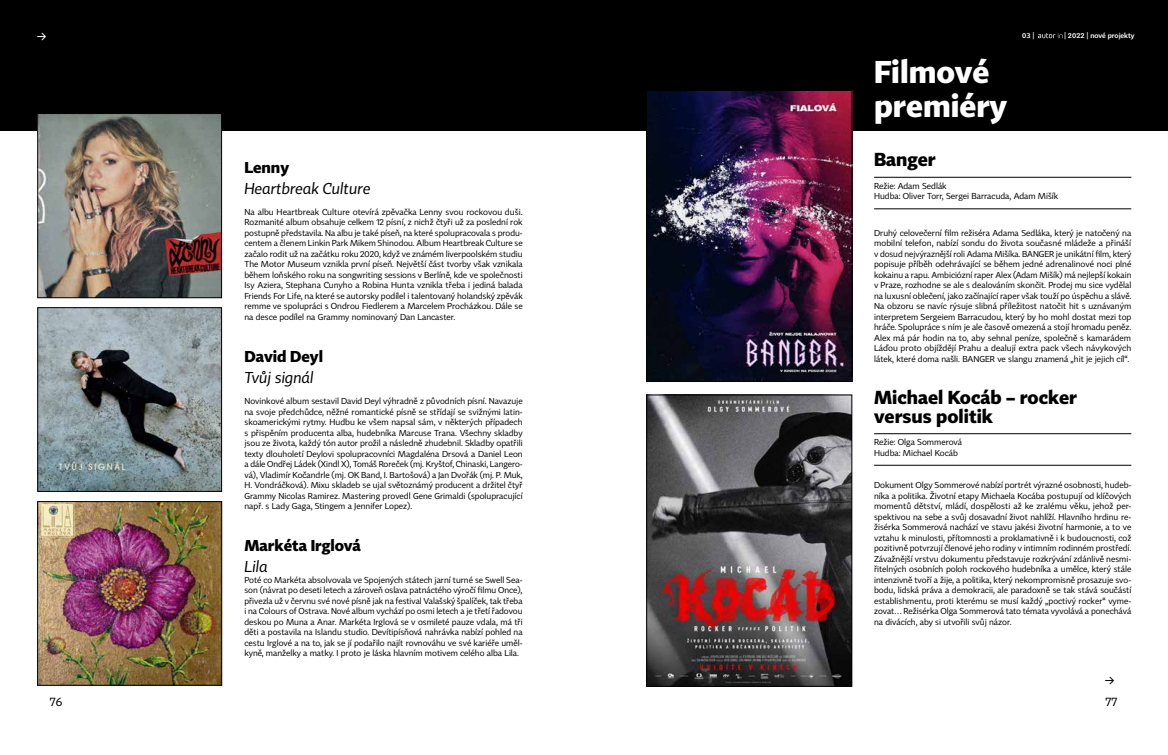
<style>
.page{position:relative;width:1168px;height:755px;background:#fff}
.page>*{position:absolute;margin:0;border:0;box-sizing:border-box;transform-origin:0 0}
.t1{font:700 31px/33.4px "Tabac Sans";color:#fff}
.t2{font:700 18.5px/18.9px "Tabac Sans";color:#000}
.t3{font:italic 15.5px "Tabac Sans";color:#000}
.t4{font:700 15.5px "Tabac Sans";color:#000}
.t5{font:12.5px "Tabac Sans";color:#fff}
.t6{font:12.5px "Tabac Sans";color:#000}
.t7{font:12px "Tabac Sans";color:#000}
.t8{font:8.5px/10.5px "Tabac Sans";color:#000;text-align:justify}
.t9{font:600 7px "Tabac Sans";color:#fff}
</style>
<div class="page">
<div style="left:0;top:0;width:584px;height:130px;background:#000"></div>
<div style="left:584px;top:0;width:584px;height:130px;background:#000"></div>
<img style="left:40px;top:309px;width:180px;height:180px">
<div style="left:38px;top:307px;width:184px;height:184px;border:1px solid #000"></div>
<img style="left:40px;top:115px;width:180px;height:181px">
<div style="left:38px;top:113px;width:184px;height:185px;border:1px solid #000"></div>
<img style="left:39px;top:503px;width:181px;height:180px">
<div style="left:37px;top:501px;width:185px;height:184px;border:1px solid #000"></div>
<hr style="left:874px;top:177px;width:257px;height:1px;background:#000">
<hr style="left:874px;top:208px;width:257px;height:1px;background:#000">
<hr style="left:874px;top:433px;width:257px;height:1px;background:#000">
<hr style="left:874px;top:464px;width:257px;height:1px;background:#000">
<img style="left:648px;top:92px;width:202px;height:287px">
<div style="left:646px;top:90px;width:206px;height:291px;border:1px solid #000"></div>
<img style="left:648px;top:396px;width:202px;height:288px">
<div style="left:646px;top:394px;width:206px;height:292px;border:1px solid #000"></div>
<svg style="left:1038px;top:33px;width:24px;height:5px"></svg>
<h3 class="t5" style="left:37px;top:29px;width:11px">→</h3>
<p class="t9" style="left:1022px;top:31px;width:14px">03 |</p>
<p class="t9" style="left:1064px;top:31px;width:72px">| 2022 | nové projekty</p>
<h3 class="t4" style="left:244px;top:157px;width:46px">Lenny</h3>
<h3 class="t3" style="left:244px;top:179px;width:127px">Heartbreak Culture</h3>
<p class="t8" style="left:244px;top:206px;width:280px">Na albu Heartbreak Culture otevírá zpěvačka Lenny svou rockovou duši.<br>Rozmanité album obsahuje celkem 12 písní, z nichž čtyři už za poslední rok postupně představila. Na albu je také píseň, na které spolupracovala s produ&shy;centem a členem Linkin Park Mikem Shinodou. Album Heartbreak Culture se začalo rodit už na začátku roku 2020, když ve známém liverpoolském studiu The Motor Museum vznikla první píseň. Největší část tvorby však vznikala během loňského roku na songwriting sessions v Berlíně, kde ve společnosti Isy Aziera, Stephana Cunyho a Robina Hunta vznikla třeba i jediná balada Friends For Life, na které se autorsky podílel i talentovaný holandský zpěvák remme ve spolupráci s Ondrou Fiedlerem a Marcelem Procházkou. Dále se na desce podílel na Grammy nominovaný Dan Lancaster.</p>
<h3 class="t4" style="left:244px;top:346px;width:80px">David Deyl</h3>
<h3 class="t3" style="left:244px;top:368px;width:71px">Tvůj signál</h3>
<p class="t8" style="left:244px;top:395px;width:280px">Novinkové album sestavil David Deyl výhradně z původních písní. Navazuje na svoje předchůdce, něžné romantické písně se střídají se svižnými latin&shy;skoamerickými rytmy. Hudbu ke všem napsal sám, v některých případech s přispěním producenta alba, hudebníka Marcuse Trana. Všechny skladby jsou ze života, každý tón autor prožil a následně zhudebnil. Skladby opatřili texty dlouholetí Deylovi spolupracovníci Magdaléna Drsová a Daniel Leon a dále Ondřej Ládek (Xindl X), Tomáš Roreček (mj. Kryštof, Chinaski, Langero&shy;vá), Vladimír Kočandrle (mj. OK Band, I. Bartošová) a Jan Dvořák (mj. P. Muk, H. Vondráčková). Mixu skladeb se ujal světoznámý producent a držitel čtyř Grammy Nicolas Ramirez. Mastering provedl Gene Grimaldi (spolupracující např. s Lady Gaga, Stingem a Jennifer Lopez).</p>
<h3 class="t4" style="left:244px;top:535px;width:118px">Markéta Irglová</h3>
<h3 class="t3" style="left:244px;top:557px;width:25px">Lila</h3>
<p class="t8" style="left:244px;top:574px;width:280px">Poté co Markéta absolvovala ve Spojených státech jarní turné se Swell Sea&shy;son (návrat po deseti letech a zároveň oslava patnáctého výročí filmu Once), přivezla už v červnu své nové písně jak na festival Valašský špalíček, tak třeba i na Colours of Ostrava. Nové album vychází po osmi letech a je třetí řadovou deskou po Muna a Anar. Markéta Irglová se v osmileté pauze vdala, má tři děti a postavila na Islandu studio. Devítipísňová nahrávka nabízí pohled na cestu Irglové a na to, jak se jí podařilo najít rovnováhu ve své kariéře uměl&shy;kyně, manželky a matky. I proto je láska hlavním motivem celého alba Lila.</p>
<h1 class="t1" style="left:874px;top:55px;width:135px">Filmové premiéry</h1>
<h2 class="t2" style="left:874px;top:150px;width:63px">Banger</h2>
<p class="t8" style="left:874px;top:180px;width:186px">Režie: Adam Sedlák<br>Hudba: Oliver Torr, Sergei Barracuda, Adam Mišík</p>
<p class="t8" style="left:874px;top:227px;width:259px">Druhý celovečerní film režiséra Adama Sedláka, který je natočený na mobilní telefon, nabízí sondu do života současné mládeže a přináší v dosud nejvýraznější roli Adama Mišíka. BANGER je unikátní film, který popisuje příběh odehrávající se během jedné adrenalinové noci plné kokainu a rapu. Ambiciózní raper Alex (Adam Mišík) má nejlepší kokain v Praze, rozhodne se ale s dealováním skončit. Prodej mu sice vydělal na luxusní oblečení, jako začínající raper však touží po úspěchu a slávě.<br>Na obzoru se navíc rýsuje slibná příležitost natočit hit s uznávaným interpretem Sergeiem Barracudou, který by ho mohl dostat mezi top hráče. Spolupráce s ním je ale časově omezená a stojí hromadu peněz.<br>Alex má pár hodin na to, aby sehnal peníze, společně s kamarádem Láďou proto objíždějí Prahu a dealují extra pack všech návykových látek, které doma našli. BANGER ve slangu znamená „hit je jejich cíl“.</p>
<h2 class="t2" style="left:874px;top:387px;width:204px">Michael Kocáb – rocker versus politik</h2>
<p class="t8" style="left:874px;top:437px;width:89px">Režie: Olga Sommerová<br>Hudba: Michael Kocáb</p>
<p class="t8" style="left:874px;top:479px;width:259px">Dokument Olgy Sommerové nabízí portrét výrazné osobnosti, hudeb&shy;níka a politika. Životní etapy Michaela Kocába postupují od klíčových momentů dětství, mládí, dospělosti až ke zralému věku, jehož per&shy;spektivou na sebe a svůj dosavadní život nahlíží. Hlavního hrdinu re&shy;žisérka Sommerová nachází ve stavu jakési životní harmonie, a to ve vztahu k minulosti, přítomnosti a proklamativně i k budoucnosti, což pozitivně potvrzují členové jeho rodiny v intimním rodinném prostředí.<br>Závažnější vrstvu dokumentu představuje rozkrývání zdánlivě nesmi&shy;řitelných osobních poloh rockového hudebníka a umělce, který stále intenzivně tvoří a žije, a politika, který nekompromisně prosazuje svo&shy;bodu, lidská práva a demokracii, ale paradoxně se tak stává součástí establishmentu, proti kterému se musí každý „poctivý rocker“ vyme&shy;zovat… Režisérka Olga Sommerová tato témata vyvolává a ponechává na divácích, aby si utvořili svůj názor.</p>
<h3 class="t6" style="left:1105px;top:673px;width:11px">→</h3>
<h3 class="t7" style="left:50px;top:693px;width:14px">76</h3>
<h3 class="t7" style="left:1106px;top:693px;width:13px">77</h3>
</div>
